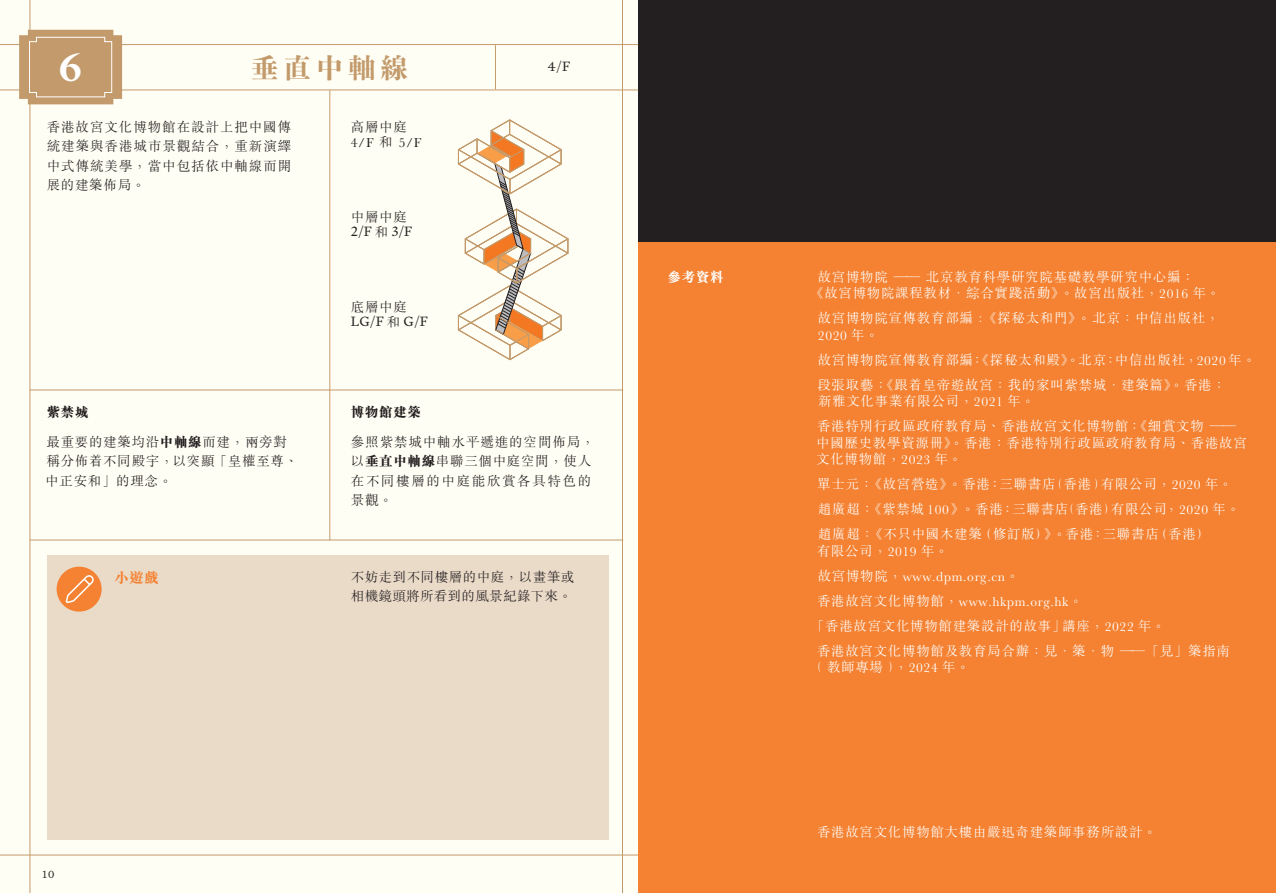
<style>
.page{position:relative;width:1276px;height:893px;background:#fffef4}
.page>*{position:absolute;margin:0;border:0;box-sizing:border-box;transform-origin:0 0}
.t1{font:700 40.05px "Test Signifier";color:#fff}
.t2{font:800 27px "Yu Min";letter-spacing:.2em;color:#c39a6b}
.body_chin{font:800 14.25px "M Sung HK";color:#f48232}
.body_chin-2{font:300 13.5px/16.5px "M Sung HK";letter-spacing:.05em;color:#fff}
.body_chin-3{font:300 13.5px/19.5px "M Sung HK";letter-spacing:.05em;color:#231f20}
.body_chin-4{font:300 13.5px/19.5px "M Sung HK";letter-spacing:.025em;color:#231f20}
.t3{font:13.5px "Signifier";color:#231f20}
.body_chin-5{font:800 13.5px "M Sung HK";letter-spacing:.05em;color:#231f20}
.body_chin-6{font:800 13.5px "M Sung HK";color:#fff}
.t4{font:10.5px "Signifier";color:#231f20}
.s1{font-family:"M Sung HK";font-weight:300}
.s2{font-weight:800}
</style>
<div class="page">
<div style="left:638px;top:0;width:638px;height:893px;background:#231f20"></div>
<div style="left:638px;top:242px;width:638px;height:651px;background:#f48232"></div>
<hr style="left:30px;top:0;width:1px;height:893px;background:#c39a6b">
<hr style="left:622px;top:0;width:1px;height:893px;background:#c39a6b">
<hr style="left:0;top:855px;width:638px;height:1px;background:#c39a6b">
<div style="left:47px;top:555px;width:561px;height:285px;background:#eadac8"></div>
<hr style="left:329px;top:90px;width:1px;height:450px;background:#c39a6b">
<hr style="left:0;top:90px;width:638px;height:1px;background:#c39a6b">
<hr style="left:0;top:44px;width:638px;height:1px;background:#c39a6b">
<svg style="left:19px;top:30px;width:103px;height:74px;background:#c6a073"></svg>
<hr style="left:30px;top:390px;width:593px;height:1px;background:#c39a6b">
<hr style="left:30px;top:540px;width:593px;height:1px;background:#c39a6b">
<div style="left:57px;top:567px;width:45px;height:45px;background:#f48232;border-radius:50%"></div>
<svg style="left:65px;top:575px;width:29px;height:28px"></svg>
<svg style="left:458px;top:120px;width:110px;height:240px"></svg>
<hr style="left:495px;top:45px;width:1px;height:44px;background:#c39a6b">
<p class="t1" style="left:59px;top:42px;width:25px">6</p>
<p class="t2" style="left:251px;top:47px;width:158px">垂直中軸線</p>
<p class="body_chin-3" style="left:47px;top:117px;width:246px;text-align:justify">香港故宮文化博物館在設計上把中國傳統建築與香港城市景觀結合，重新演繹中式傳統美學，當中包括依中軸線而開展的建築佈局。</p>
<p class="body_chin-3" style="left:351px;top:117px;width:58px">高層中庭</p>
<p class="body_chin-3" style="left:351px;top:132px;width:72px">4/F 和 5/F</p>
<p class="body_chin-3" style="left:351px;top:206px;width:58px">中層中庭</p>
<p class="t3" style="left:351px;top:223px;width:63px">2/F <span class="s1">和</span> 3/F</p>
<p class="body_chin-3" style="left:351px;top:296px;width:58px">底層中庭</p>
<p class="t3" style="left:351px;top:313px;width:79px">LG/F <span class="s1">和</span> G/F</p>
<p class="body_chin-5" style="left:47px;top:403px;width:43px">紫禁城</p>
<p class="body_chin-5" style="left:351px;top:403px;width:72px">博物館建築</p>
<p class="t3" style="left:547px;top:58px;width:24px">4/F</p>
<p class="body_chin-3" style="left:45px;top:432px;width:254px">最重要的建築均沿<span class="s2">中軸線</span>而建，兩旁對稱分佈着不同殿宇，以突顯「皇權至尊、中正安和」的理念。</p>
<p class="body_chin" style="left:115px;top:567px;width:46px">小遊戲</p>
<p class="body_chin-3" style="left:351px;top:432px;width:245px">參照紫禁城中軸水平遞進的空間佈局，以<span class="s2">垂直中軸線</span>串聯三個中庭空間，使人在不同樓層的中庭能欣賞各具特色的景觀。</p>
<p class="body_chin-4" style="left:351px;top:567px;width:225px">不妨走到不同樓層的中庭，以畫筆或相機鏡頭將所看到的風景紀錄下來。</p>
<p class="body_chin-6" style="left:668px;top:267px;width:58px">參考資料</p>
<p class="t4" style="left:43px;top:868px;width:13px">10</p>
<p class="body_chin-2" style="left:810px;top:268px;width:411px;text-indent:8px">故宮博物院 —— 北京教育科學研究院基礎教學研究中心編：<br>《故宮博物院課程教材．綜合實踐活動》。故宮出版社，2016 年。</p>
<p class="body_chin-2" style="left:817px;top:310px;width:403px">故宮博物院宣傳教育部編 :《探秘太和門》。北京：中信出版社，<br>2020 年。</p>
<p class="body_chin-2" style="left:817px;top:351px;width:440px">故宮博物院宣傳教育部編：《探秘太和殿》。北京：中信出版社，2020 年。</p>
<p class="body_chin-2" style="left:817px;top:376px;width:410px">段張取藝：《跟着皇帝遊故宮：我的家叫紫禁城．建築篇》。香港：新雅文化事業有限公司，2021 年。</p>
<p class="body_chin-2" style="left:816px;top:418px;width:432px">香港特別行政區政府教育局、香港故宮文化博物館：《細賞文物 ——中國歷史教學資源冊》。香港：香港特別行政區政府教育局、香港故宮文化博物館，2023 年。</p>
<p class="body_chin-2" style="left:817px;top:476px;width:417px">單士元：《故宮營造》。香港：三聯書店(香港)有限公司，2020 年。</p>
<p class="body_chin-2" style="left:818px;top:501px;width:423px">趙廣超：《紫禁城 100》。香港：三聯書店(香港)有限公司，2020 年。</p>
<p class="body_chin-2" style="left:817px;top:526px;width:395px">趙廣超：《不只中國木建築（修訂版）》。香港：三聯書店（香港）有限公司，2019 年。</p>
<p class="body_chin-2" style="left:817px;top:567px;width:203px">故宮博物院，www.dpm.org.cn。</p>
<p class="body_chin-2" style="left:817px;top:592px;width:267px">香港故宮文化博物館，www.hkpm.org.hk。</p>
<p class="body_chin-2" style="left:811px;top:617px;width:356px">「香港故宮文化博物館建築設計的故事」講座，2022 年。</p>
<p class="body_chin-2" style="left:816px;top:642px;width:415px">香港故宮文化博物館及教育局合辦：見．築．物 ——「見」築指南( 教師專場 )，2024 年。</p>
<p class="body_chin-2" style="left:817px;top:823px;width:341px">香港故宮文化博物館大樓由嚴迅奇建築師事務所設計。</p>
</div>
